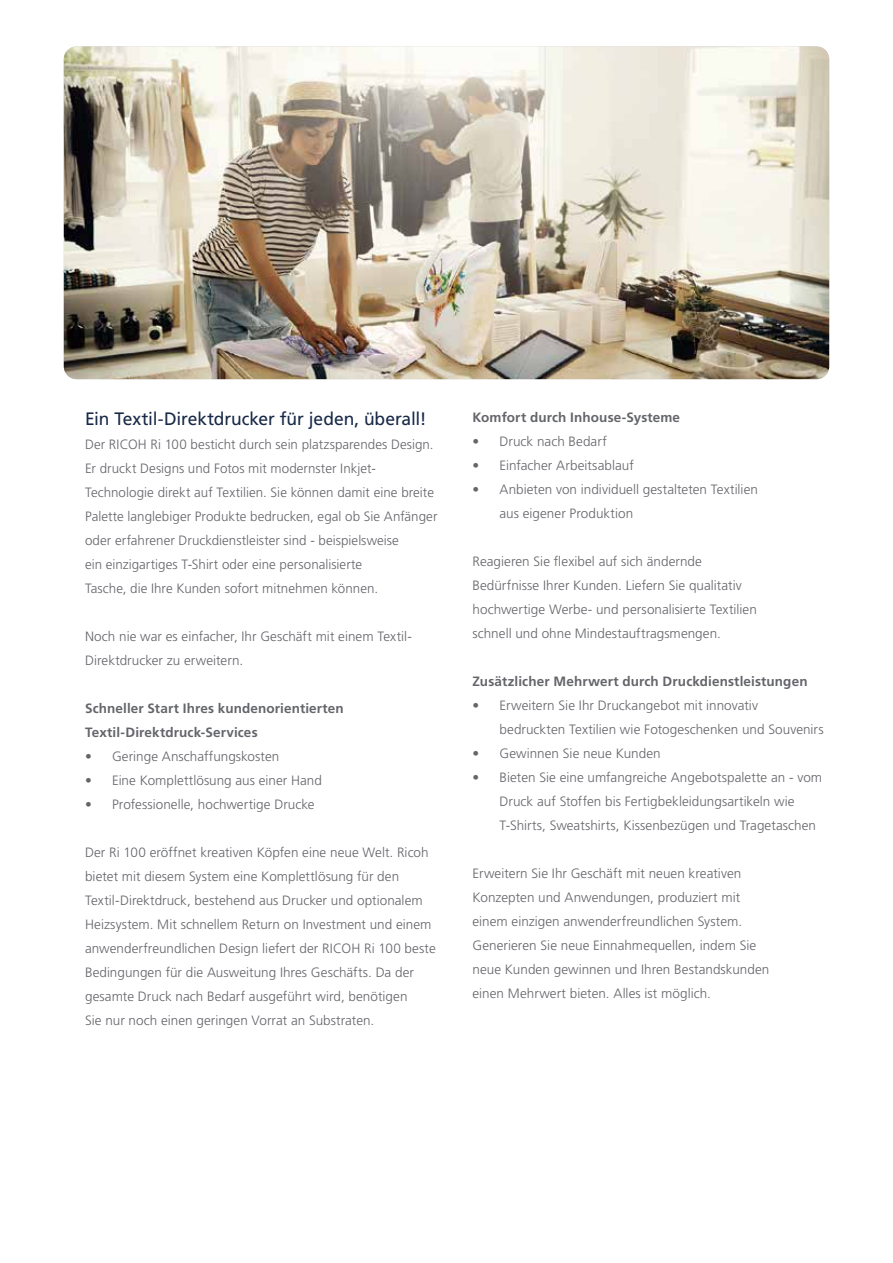
<style>
.page{position:relative;width:893px;height:1263px;background:#fff}
.page>*{position:absolute;margin:0;border:0;box-sizing:border-box;transform-origin:0 0}
.t1{font:18px "Frutiger LT Std";letter-spacing:-.005em;color:#182947}
.t2{font:300 13.5px/24px "Frutiger LT Std";letter-spacing:.005em;color:#64656a}
.t3{font:700 13.5px/24px "Frutiger LT Std";letter-spacing:.01em;color:#64656a}
</style>
<div class="page">
<img style="left:64px;top:46px;width:765px;height:333px">
<h1 class="t1" style="left:85px;top:408px;width:343px">Ein Textil-Direktdrucker für jeden, überall!</h1>
<p class="t2" style="left:85px;top:432px;width:354px">Der RICOH Ri 100 besticht durch sein platzsparendes Design.<br>Er druckt Designs und Fotos mit modernster Inkjet-Technologie direkt auf Textilien. Sie können damit eine breite Palette langlebiger Produkte bedrucken, egal ob Sie Anfänger oder erfahrener Druckdienstleister sind - beispielsweise<br>ein einzigartiges T-Shirt oder eine personalisierte<br>Tasche, die Ihre Kunden sofort mitnehmen können.</p>
<p class="t2" style="left:85px;top:624px;width:328px">Noch nie war es einfacher, Ihr Geschäft mit einem Textil-<br>Direktdrucker zu erweitern.</p>
<p class="t3" style="left:85px;top:696px;width:260px">Schneller Start Ihres kundenorientierten<br>Textil-Direktdruck-Services</p>
<p class="t2" style="left:85px;top:744px;width:196px">• Geringe Anschaffungskosten</p>
<p class="t2" style="left:85px;top:768px;width:238px">• Eine Komplettlösung aus einer Hand</p>
<p class="t2" style="left:85px;top:792px;width:231px">• Professionelle, hochwertige Drucke</p>
<p class="t2" style="left:85px;top:840px;width:352px">Der Ri 100 eröffnet kreativen Köpfen eine neue Welt. Ricoh bietet mit diesem System eine Komplettlösung für den Textil-Direktdruck, bestehend aus Drucker und optionalem Heizsystem. Mit schnellem Return on Investment und einem anwenderfreundlichen Design liefert der RICOH Ri 100 beste Bedingungen für die Ausweitung Ihres Geschäfts. Da der gesamte Druck nach Bedarf ausgeführt wird, benötigen<br>Sie nur noch einen geringen Vorrat an Substraten.</p>
<p class="t3" style="left:472px;top:405px;width:209px">Komfort durch Inhouse-Systeme</p>
<p class="t2" style="left:472px;top:429px;width:136px">• Druck nach Bedarf</p>
<p class="t2" style="left:472px;top:453px;width:163px">• Einfacher Arbeitsablauf</p>
<p class="t2" style="left:499px;top:477px;width:260px;text-indent:-27px">• Anbieten von individuell gestalteten Textilien aus eigener Produktion</p>
<p class="t2" style="left:472px;top:549px;width:286px">Reagieren Sie flexibel auf sich ändernde Bedürfnisse Ihrer Kunden. Liefern Sie qualitativ hochwertige Werbe- und personalisierte Textilien schnell und ohne Mindestauftragsmengen.</p>
<p class="t3" style="left:472px;top:669px;width:337px">Zusätzlicher Mehrwert durch Druckdienstleistungen</p>
<p class="t2" style="left:499px;top:693px;width:326px;text-indent:-27px">• Erweitern Sie Ihr Druckangebot mit innovativ bedruckten Textilien wie Fotogeschenken und Souvenirs</p>
<p class="t2" style="left:472px;top:741px;width:190px">• Gewinnen Sie neue Kunden</p>
<p class="t2" style="left:499px;top:765px;width:324px;text-indent:-27px">• Bieten Sie eine umfangreiche Angebotspalette an - vom<br>Druck auf Stoffen bis Fertigbekleidungsartikeln wie<br>T-Shirts, Sweatshirts, Kissenbezügen und Tragetaschen</p>
<p class="t2" style="left:472px;top:861px;width:298px">Erweitern Sie Ihr Geschäft mit neuen kreativen Konzepten und Anwendungen, produziert mit einem einzigen anwenderfreundlichen System.<br>Generieren Sie neue Einnahmequellen, indem Sie neue Kunden gewinnen und Ihren Bestandskunden einen Mehrwert bieten. Alles ist möglich.</p>
</div>
